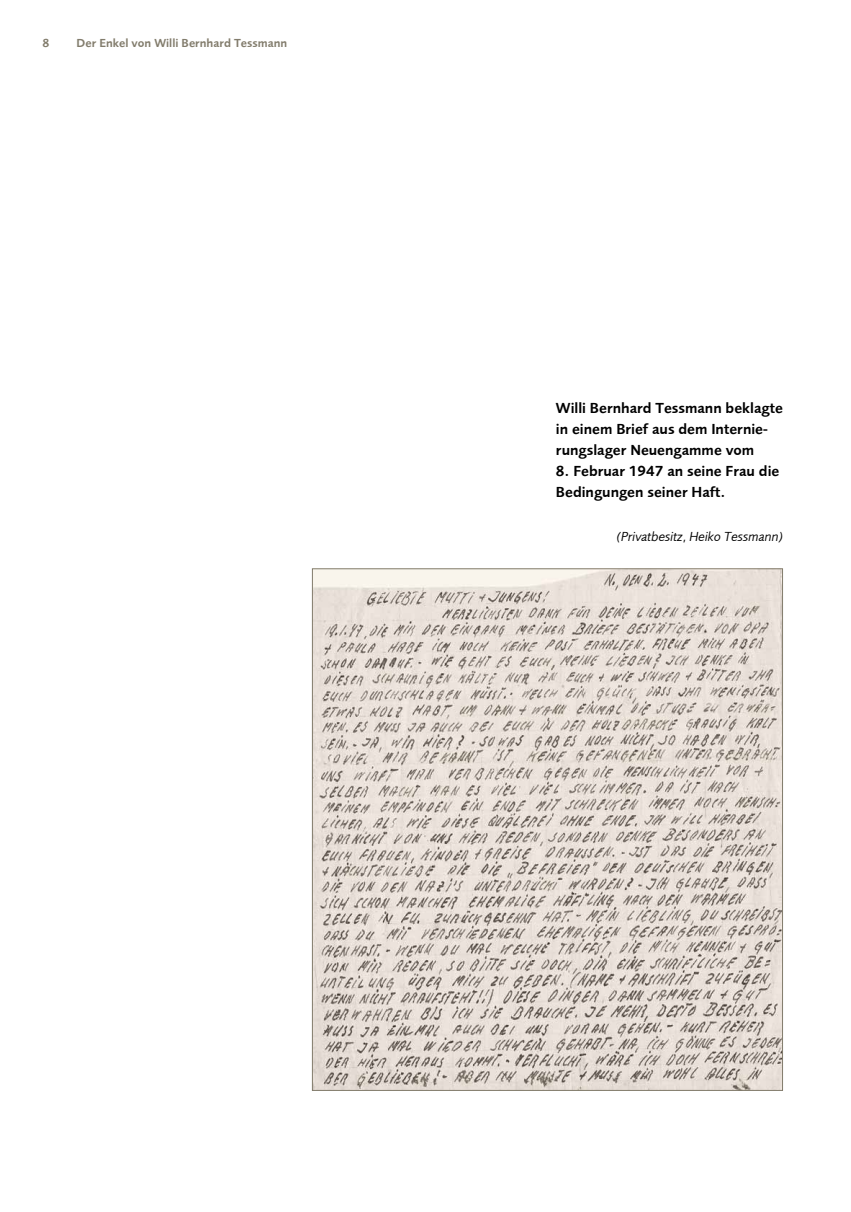
<style>
.page{position:relative;width:851px;height:1212px;background:#fff}
.page>*{position:absolute;margin:0;border:0;box-sizing:border-box;transform-origin:0 0}
.t1{font:15px/21px "Foundry Sans Demi";color:#000}
.t2{font:italic 13.5px "Foundry Sans";color:#000}
.t3{font:12px "Foundry Sans Demi";color:#827c6c}
</style>
<div class="page">
<img style="left:314px;top:570px;width:466px;height:519px">
<p class="t3" style="left:43px;top:36px;width:8px">8</p>
<p class="t3" style="left:77px;top:36px;width:212px">Der Enkel von Willi Bernhard Tessmann</p>
<p class="t1" style="left:556px;top:398px;width:228px">Willi Bernhard Tessmann beklagte in einem Brief aus dem Internie&shy;rungslager Neuengamme vom</p>
<p class="t1" style="left:556px;top:461px;width:225px">8. Februar 1947 an seine Frau die<br>Bedingungen seiner Haft.</p>
<p class="t2" style="left:616px;top:529px;width:167px">(Privatbesitz, Heiko Tessmann)</p>
</div>
